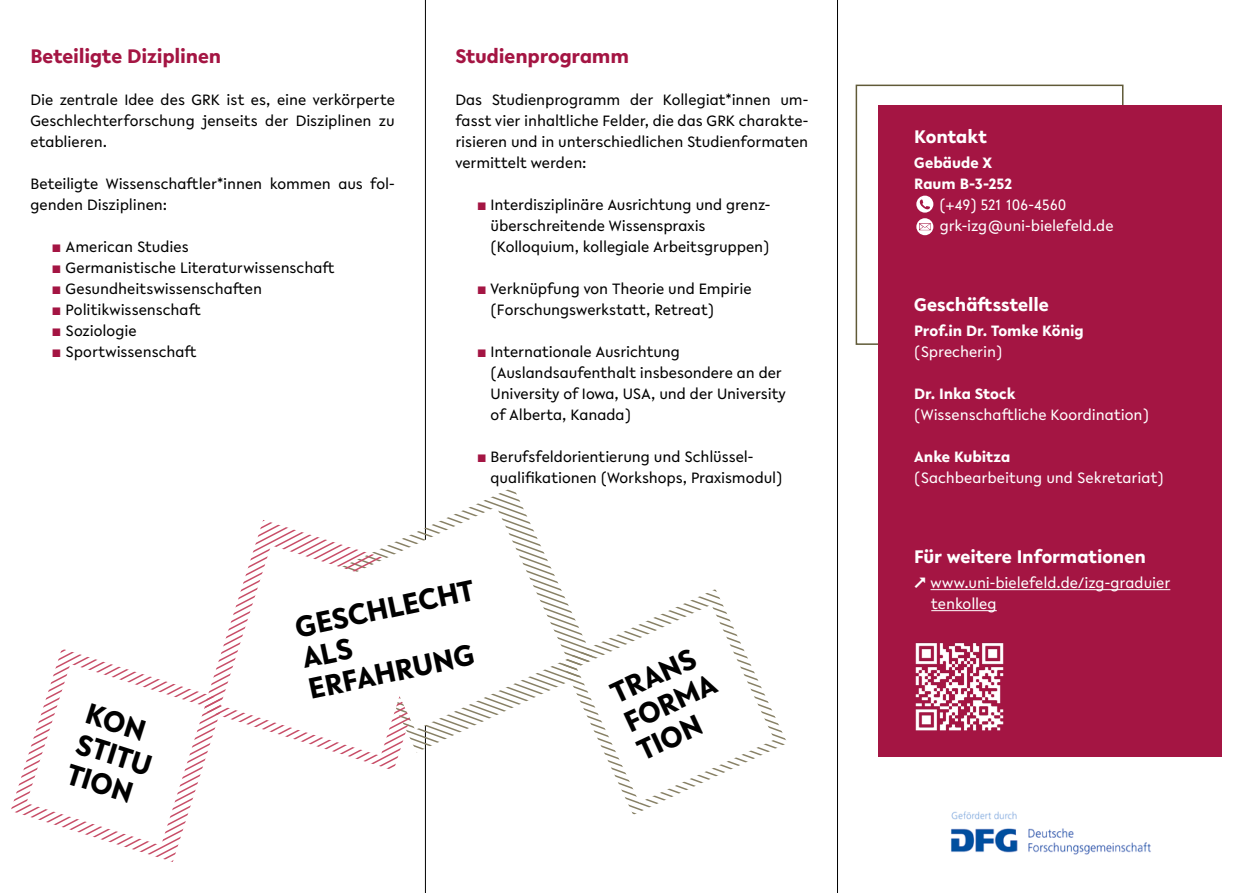
<style>
.page{position:relative;width:1244px;height:893px;background:#fff}
.page>*{position:absolute;margin:0;border:0;box-sizing:border-box;transform-origin:0 0}
.Fließ{font:700 31.5px/31.7px "Lelo";color:#000}
.t1{font:700 21px "Lelo";letter-spacing:-.005em;color:#a41543}
.t2{font:700 19.5px "Lelo";letter-spacing:-.005em;color:#fff}
.Fließ-2{font:16.05px/21px "Lelo";color:#000;text-align:justify}
.liste{font:16.05px/21px "Lelo";letter-spacing:-.005em;color:#000}
.Fließ-3{font:16.05px/21px "Lelo";letter-spacing:-.005em;color:#fff}
.Fließ-4{font:700 16.05px/21px "Lelo";letter-spacing:-.005em;color:#fff}
.s1{color:#a41543}
.s2{font-weight:400}
.s3{font-weight:700}
</style>
<div class="page">
<hr style="left:425px;top:0;width:1px;height:893px;background:#000">
<svg style="left:628px;top:589px;width:158px;height:226px"></svg>
<svg style="left:424px;top:487px;width:152px;height:246px"></svg>
<svg style="left:255px;top:520px;width:199px;height:251px"></svg>
<svg style="left:11px;top:649px;width:210px;height:213px"></svg>
<svg style="left:27px;top:664px;width:178px;height:181px"></svg>
<svg style="left:576px;top:605px;width:198px;height:197px"></svg>
<svg style="left:344px;top:507px;width:223px;height:223px"></svg>
<div style="left:856px;top:85px;width:267px;height:260px;border:2px solid #605a38"></div>
<div style="left:878px;top:105px;width:344px;height:651px;background:#a41543"></div>
<hr style="left:930px;top:589px;width:240px;height:1px;background:#fff">
<hr style="left:931px;top:610px;width:66px;height:1px;background:#fff">
<img style="left:951px;top:811px;width:200px;height:44px">
<img style="left:915px;top:642px;width:89px;height:89px">
<hr style="left:837px;top:0;width:1px;height:893px;background:#000">
<svg style="left:916px;top:218px;width:17px;height:17px"></svg>
<svg style="left:919px;top:223px;width:12px;height:7px"></svg>
<svg style="left:916px;top:196px;width:17px;height:17px"></svg>
<svg style="left:221px;top:545px;width:210px;height:211px"></svg>
<h2 class="t1" style="left:30px;top:42px;width:193px">Beteiligte Diziplinen</h2>
<p class="Fließ-2" style="left:30px;top:89px;width:366px">Die zentrale Idee des GRK ist es, eine verkörperte Geschlechterforschung jenseits der Disziplinen zu etablieren.</p>
<p class="Fließ-2" style="left:30px;top:173px;width:366px">Beteiligte Wissenschaftler*innen kommen aus fol&shy;genden Disziplinen:</p>
<p class="Fließ-2" style="left:52px;top:236px;width:138px"><span class="s1">◼</span> American Studies</p>
<p class="Fließ-2" style="left:52px;top:257px;width:284px"><span class="s1">◼</span> Germanistische Literaturwissenschaft</p>
<p class="Fließ-2" style="left:52px;top:278px;width:212px"><span class="s1">◼</span> Gesundheitswissenschaften</p>
<p class="Fließ-2" style="left:52px;top:299px;width:151px"><span class="s1">◼</span> Politikwissenschaft</p>
<p class="Fließ-2" style="left:52px;top:320px;width:87px"><span class="s1">◼</span> Soziologie</p>
<p class="Fließ-2" style="left:52px;top:341px;width:147px"><span class="s1">◼</span> Sportwissenschaft</p>
<h2 class="t1" style="left:455px;top:42px;width:175px">Studienprogramm</h2>
<p class="Fließ-2" style="left:455px;top:89px;width:354px">Das Studienprogramm der Kollegiat*innen um&shy;fasst vier inhaltliche Felder, die das GRK charakte&shy;risieren und in unterschiedlichen Studienformaten vermittelt werden:</p>
<p class="liste" style="left:491px;top:194px;width:281px;text-indent:-14px"><span class="s1">◼</span> Interdisziplinäre Ausrichtung und grenz&shy;überschreitende Wissenspraxis (Kolloquium, kollegiale Arbeitsgruppen)</p>
<p class="liste" style="left:491px;top:278px;width:262px;text-indent:-14px"><span class="s1">◼</span> Verknüpfung von Theorie und Empirie (Forschungswerkstatt, Retreat)</p>
<p class="liste" style="left:491px;top:341px;width:297px;text-indent:-14px"><span class="s1">◼</span> Internationale Ausrichtung (Auslandsaufenthalt insbesondere an der University of Iowa, USA, und der University of Alberta, Kanada)</p>
<p class="liste" style="left:491px;top:446px;width:293px;text-indent:-14px"><span class="s1">◼</span> Berufsfeldorientierung und Schlüssel&shy;qualifikationen (Workshops, Praxismodul)</p>
<p class="Fließ" style="left:91px;top:697px;width:79px;rotate:17deg">KON<br>STITU</p>
<p class="Fließ" style="left:72px;top:757px;width:70px;rotate:17deg">TION</p>
<p class="Fließ" style="left:292px;top:611px;width:184px;rotate:-12deg">GESCHLECHT</p>
<p class="Fließ" style="left:305px;top:673px;width:171px;rotate:-12deg">ERFAHRUNG</p>
<p class="Fließ" style="left:605px;top:680px;width:92px;rotate:-25deg">TRANS</p>
<p class="Fließ" style="left:619px;top:708px;width:100px;rotate:-25deg">FORMA</p>
<p class="Fließ" style="left:632px;top:737px;width:70px;rotate:-25deg">TION</p>
<h2 class="t2" style="left:914px;top:123px;width:74px">Kontakt</h2>
<p class="Fließ-4" style="left:914px;top:152px;width:80px">Gebäude X</p>
<p class="Fließ-4" style="left:914px;top:173px;width:100px">Raum B-3-252</p>
<p class="Fließ-3" style="left:939px;top:194px;width:128px">(+49) 521 106-4560</p>
<p class="Fließ-3" style="left:940px;top:215px;width:175px">grk-izg@uni-bielefeld.de</p>
<h2 class="t2" style="left:914px;top:291px;width:136px">Geschäftsstelle</h2>
<p class="Fließ-4" style="left:914px;top:320px;width:171px">Prof.in Dr. Tomke König <span class="s2">(Sprecherin)</span></p>
<p class="Fließ-3" style="left:914px;top:383px;width:236px"><span class="s3">Dr. Inka Stock </span>(Wissenschaftliche Koordination)</p>
<p class="Fließ-3" style="left:914px;top:446px;width:251px"><span class="s3">Anke Kubitza<br></span>(Sachbearbeitung und Sekretariat)</p>
<h2 class="t2" style="left:914px;top:543px;width:233px">Für weitere Informationen</h2>
<p class="Fließ-3" style="left:914px;top:572px;width:258px"><span class="s3">↗</span> www.uni-bielefeld.de/izg-graduier</p>
<p class="Fließ-3" style="left:931px;top:593px;width:67px">tenkolleg</p>
</div>
